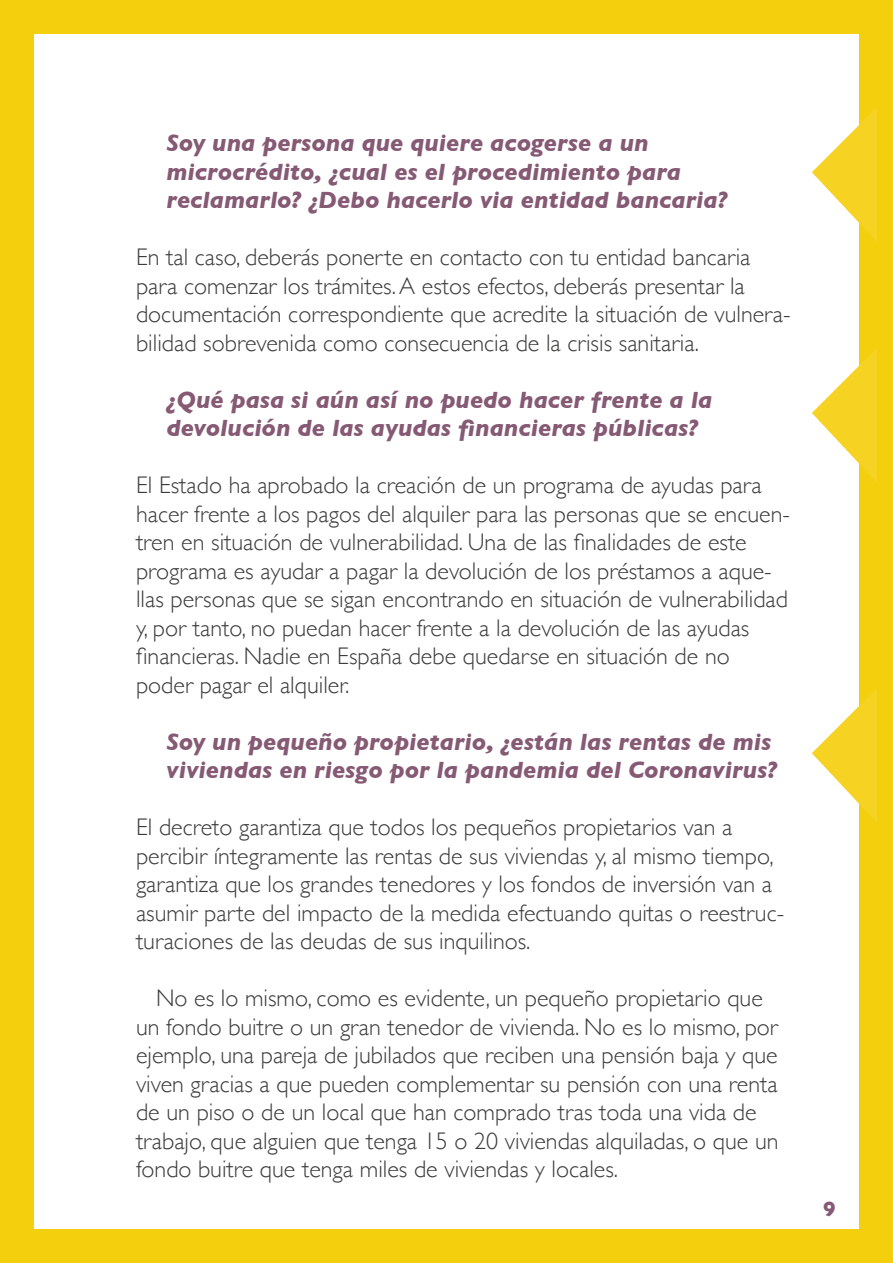
<style>
.page{position:relative;width:893px;height:1263px;background:#f3cf0d}
.page>*{position:absolute;margin:0;border:0;box-sizing:border-box;transform-origin:0 0}
.t1{font:300 24px/28.5px "Gill Sans";color:#3c3c3b}
.Pregunta{font:italic 700 24px/28.5px "Gill Sans";color:#865a74}
.t2{font:700 21px "Gill Sans";color:#865a74}
</style>
<div class="page">
<div style="left:34px;top:34px;width:825px;height:1195px;background:#fff"></div>
<svg style="left:812px;top:108px;width:65px;height:133px"></svg>
<svg style="left:812px;top:348px;width:65px;height:134px"></svg>
<svg style="left:812px;top:689px;width:65px;height:133px"></svg>
<p class="Pregunta" style="left:167px;top:129px;width:563px">Soy una persona que quiere acogerse a un microcrédito, ¿cual es el procedimiento para reclamarlo? ¿Debo hacerlo via entidad bancaria?</p>
<p class="t1" style="left:136px;top:242px;width:656px">En tal caso, deberás ponerte en contacto con tu entidad bancaria para comenzar los trámites. A estos efectos, deberás presentar la documentación correspondiente que acredite la situación de vulnera&shy;bilidad sobrevenida como consecuencia de la crisis sanitaria.</p>
<p class="Pregunta" style="left:167px;top:385px;width:547px">¿Qué pasa si aún así no puedo hacer frente a la devolución de las ayudas financieras públicas?</p>
<p class="t1" style="left:136px;top:470px;width:655px">El Estado ha aprobado la creación de un programa de ayudas para hacer frente a los pagos del alquiler para las personas que se encuen&shy;tren en situación de vulnerabilidad. Una de las finalidades de este programa es ayudar a pagar la devolución de los préstamos a aque&shy;llas personas que se sigan encontrando en situación de vulnerabilidad y, por tanto, no puedan hacer frente a la devolución de las ayudas financieras. Nadie en España debe quedarse en situación de no poder pagar el alquiler.</p>
<p class="Pregunta" style="left:167px;top:727px;width:613px">Soy un pequeño propietario, ¿están las rentas de mis viviendas en riesgo por la pandemia del Coronavirus?</p>
<p class="t1" style="left:136px;top:812px;width:650px">El decreto garantiza que todos los pequeños propietarios van a percibir íntegramente las rentas de sus viviendas y, al mismo tiempo, garantiza que los grandes tenedores y los fondos de inversión van a asumir parte del impacto de la medida efectuando quitas o reestruc&shy;turaciones de las deudas de sus inquilinos.</p>
<p class="t1" style="left:136px;top:983px;width:644px;text-indent:20px">No es lo mismo, como es evidente, un pequeño propietario que un fondo buitre o un gran tenedor de vivienda. No es lo mismo, por ejemplo, una pareja de jubilados que reciben una pensión baja y que viven gracias a que pueden complementar su pensión con una renta de un piso o de un local que han comprado tras toda una vida de trabajo, que alguien que tenga 15 o 20 viviendas alquiladas, o que un fondo buitre que tenga miles de viviendas y locales.</p>
<p class="t2" style="left:823px;top:1192px;width:14px">9</p>
</div>
